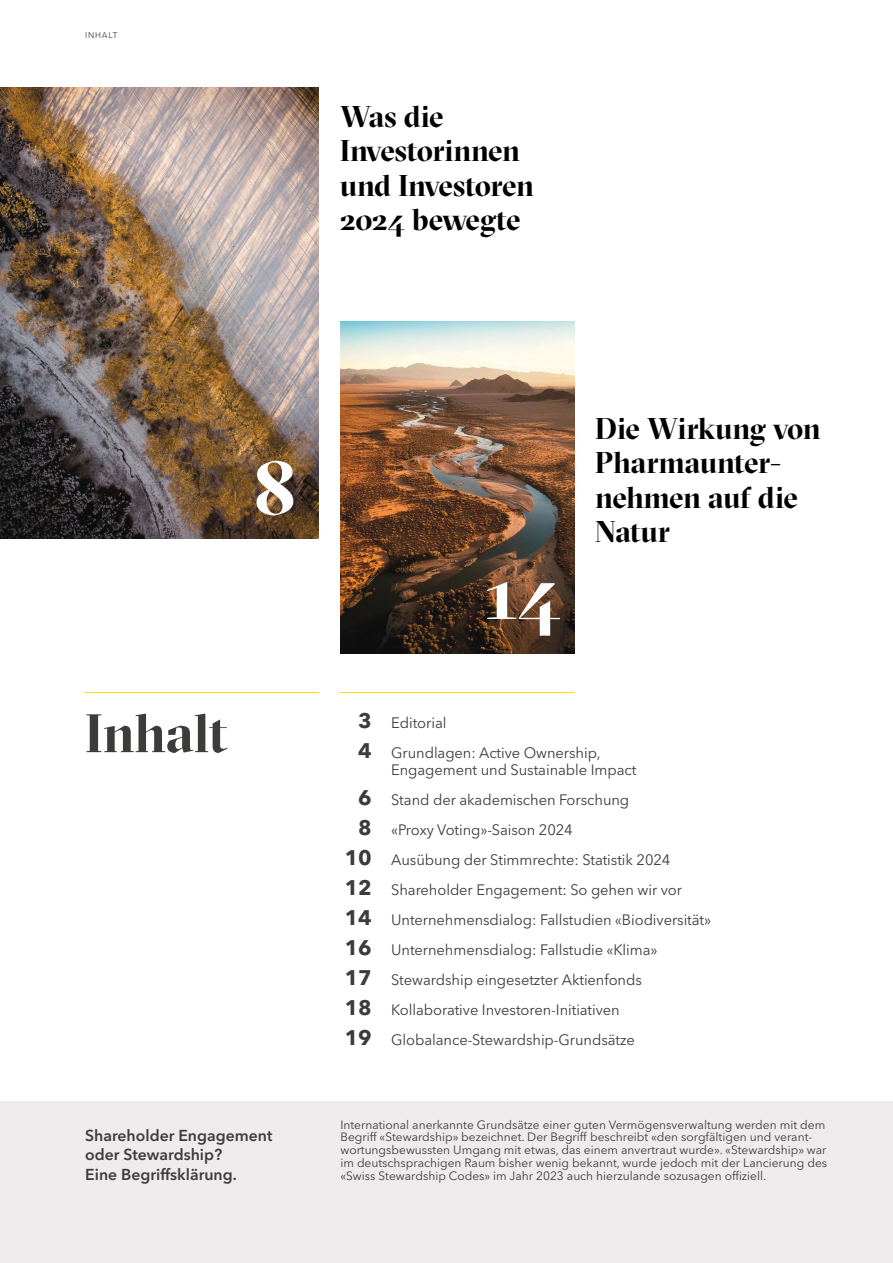
<style>
.page{position:relative;width:893px;height:1263px;background:#fff}
.page>*{position:absolute;margin:0;border:0;box-sizing:border-box;transform-origin:0 0}
.t1{font:700 75px "GT Sectra Display";color:#fff}
.t2{font:700 54px "GT Sectra Display";letter-spacing:-.005em;color:#3c3c3b}
.t3{font:700 30px/34.5px "GT Sectra Display";letter-spacing:-.015em;color:#000}
.t4{font:600 15.75px/19.5px "Avenir Next LT Pro";color:#3c3c3b}
.t5{font:15px/30px "Avenir Next LT Pro";letter-spacing:-.005em;color:#3c3c3b}
.t6{font:12px/12.8px "Avenir Next LT Pro";color:#3c3c3b}
.t7{font:8.25px "Avenir Next LT Pro";letter-spacing:.1em;color:#3c3c3b}
.s1{font-weight:700;font-size:21px}
</style>
<div class="page">
<hr style="left:85px;top:692px;width:234px;height:1px;background:#ffde14">
<hr style="left:340px;top:692px;width:234px;height:1px;background:#ffde14">
<img style="left:340px;top:322px;width:234px;height:331px">
<img style="left:0;top:88px;width:319px;height:450px">
<div style="left:0;top:1102px;width:893px;height:161px;background:#eeebec"></div>
<p class="t7" style="left:85px;top:30px;width:34px">INHALT</p>
<h3 class="t3" style="left:340px;top:99px;width:195px">Was die<br>Investorinnen und Investoren<br>2024 bewegte</h3>
<h1 class="t1" style="left:253px;top:444px;width:45px">8</h1>
<h1 class="t1" style="left:485px;top:548px;width:77px">14</h1>
<h3 class="t3" style="left:595px;top:411px;width:227px">Die Wirkung von<br>Pharmaunter&shy;nehmen auf die<br>Natur</h3>
<h2 class="t2" style="left:85px;top:701px;width:145px">Inhalt</h2>
<p class="t5" style="left:358px;top:707px;width:244px"><span class="s1">3</span> Editorial<br><span class="s1">4</span> Grundlagen: Active Ownership,</p>
<p class="t5" style="left:391px;top:754px;width:247px">Engagement und Sustainable Impact</p>
<p class="t5" style="left:358px;top:784px;width:272px"><span class="s1">6</span> Stand der akademischen Forschung</p>
<p class="t5" style="left:358px;top:814px;width:216px"><span class="s1">8</span> «Proxy Voting»-Saison 2024</p>
<p class="t5" style="left:345px;top:844px;width:327px"><span class="s1">10</span> Ausübung der Stimmrechte: Statistik 2024</p>
<p class="t5" style="left:345px;top:874px;width:339px"><span class="s1">12</span> Shareholder Engagement: So gehen wir vor</p>
<p class="t5" style="left:345px;top:904px;width:368px"><span class="s1">14</span> Unternehmensdialog: Fallstudien «Biodiversität»</p>
<p class="t5" style="left:345px;top:934px;width:314px"><span class="s1">16</span> Unternehmensdialog: Fallstudie «Klima»</p>
<p class="t5" style="left:345px;top:964px;width:299px"><span class="s1">17</span> Stewardship eingesetzter Aktienfonds</p>
<p class="t5" style="left:345px;top:994px;width:276px"><span class="s1">18</span> Kollaborative Investoren-Initiativen</p>
<p class="t5" style="left:345px;top:1024px;width:292px"><span class="s1">19</span> Globalance-Stewardship-Grundsätze</p>
<p class="t4" style="left:85px;top:1125px;width:189px">Shareholder Engagement oder Stewardship?<br>Eine Begriffsklärung.</p>
<p class="t6" style="left:340px;top:1118px;width:488px">International anerkannte Grundsätze einer guten Vermögensverwaltung werden mit dem Begriff «Stewardship» bezeichnet. Der Begriff beschreibt «den sorgfältigen und verant&shy;wortungsbewussten Umgang mit etwas, das einem anvertraut wurde». «Stewardship» war im deutschsprachigen Raum bisher wenig bekannt, wurde jedoch mit der Lancierung des «Swiss Stewardship Codes» im Jahr 2023 auch hierzulande sozusagen offiziell.</p>
</div>
